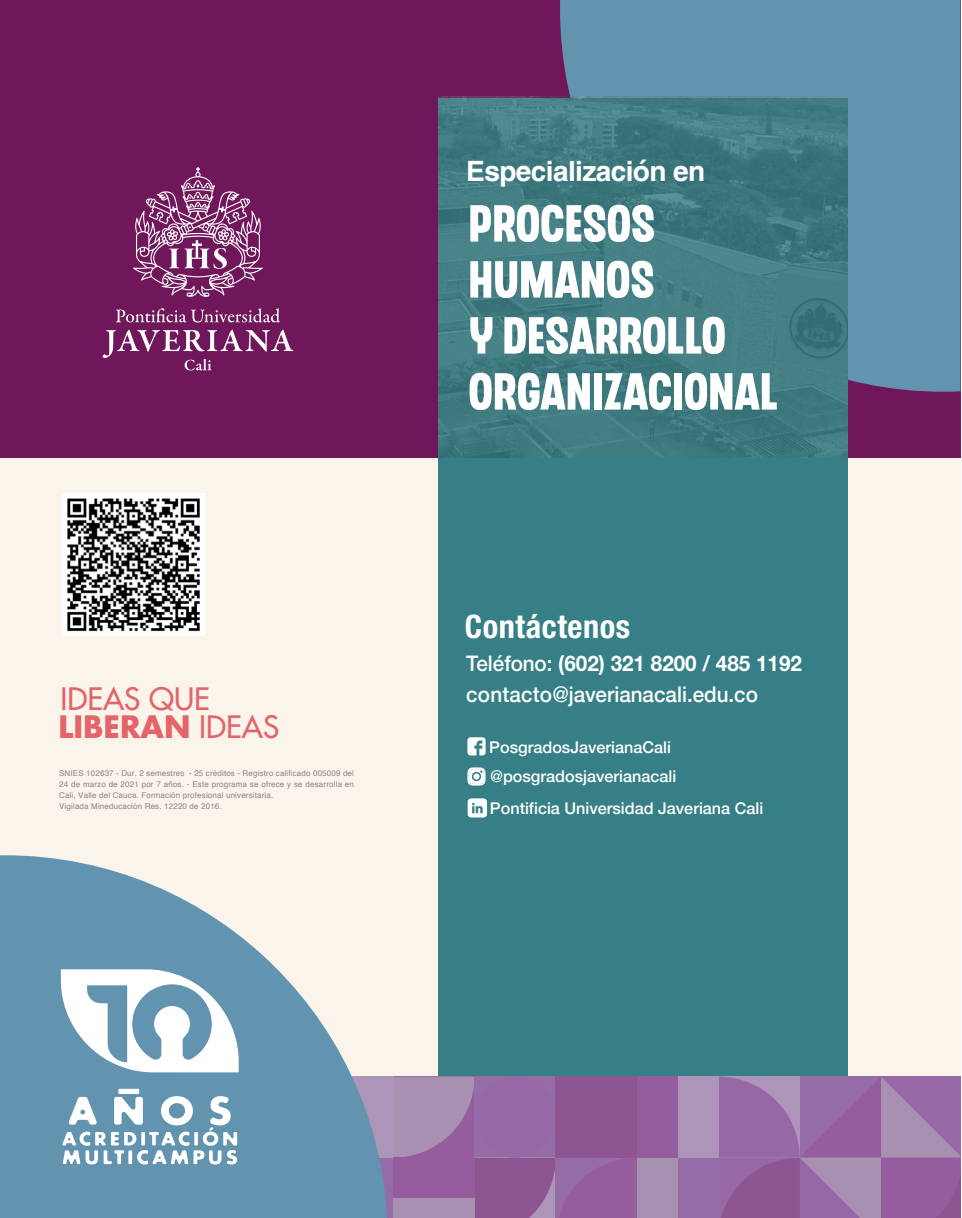
<style>
.page{position:relative;width:962px;height:1218px;background:#fff}
.page>*{position:absolute;margin:0;border:0;box-sizing:border-box;transform-origin:0 0}
.t1{font:52px/56px "CHEDROS";letter-spacing:.005em;color:#fff}
.t2{font:700 condensed 32.4px "Helvetica Neue LT Std";letter-spacing:.02em;color:#fff}
.t3{font:700 30px "Futura Std";color:#e36469}
.t4{font:500 30px "Futura Std";color:#e36469}
.t5{font:700 28px "Helvetica";letter-spacing:-.02em;color:#fff}
.t6{font:500 21.6px/30.4px "Helvetica Neue";color:#fff;scale:.96 1}
.t7{font:500 16.2px "Helvetica Neue";color:#fff}
.t8{font:8px/11px "Helvetica";letter-spacing:.02em;color:#878589}
.s1{font-weight:500}
.s2{font-weight:700}
</style>
<div class="page">
<div style="left:0;top:0;width:961px;height:1218px;background:#fbf4ea"></div>
<div style="left:0;top:0;width:961px;height:458px;background:#70165b"></div>
<div style="left:560px;top:0;width:401px;height:392px;background:#6294af"></div>
<div style="left:438px;top:98px;width:410px;height:1060px;background:#367f86"></div>
<div style="left:678px;top:1158px;width:40px;height:60px;background:#966ca7"></div>
<div style="left:637px;top:1158px;width:41px;height:60px;background:#a790b0"></div>
<svg style="left:718px;top:1077px;width:243px;height:141px"></svg>
<div style="left:678px;top:1077px;width:40px;height:81px;background:#ad94b9"></div>
<div style="left:637px;top:1077px;width:41px;height:81px;background:#955c9e"></div>
<img style="left:438px;top:97px;width:410px;height:361px">
<svg style="left:103px;top:167px;width:190px;height:204px"></svg>
<svg style="left:0;top:855px;width:277px;height:363px;fill:#6294af"></svg>
<svg style="left:61px;top:969px;width:576px;height:249px"></svg>
<div style="left:118px;top:1089px;width:21px;height:5px;background:#fff"></div>
<svg style="left:467px;top:737px;width:19px;height:18px"></svg>
<svg style="left:467px;top:767px;width:19px;height:19px"></svg>
<svg style="left:468px;top:798px;width:19px;height:20px"></svg>
<img style="left:63px;top:494px;width:141px;height:141px">
<h3 class="t4" style="left:60px;top:680px;width:151px">IDEAS QUE</h3>
<h3 class="t3" style="left:59px;top:707px;width:222px">LIBERAN <span class="s1">IDEAS</span></h3>
<p class="t8" style="left:59px;top:768px;width:296px">SNIES 102637 - Dur. 2 semestres - 25 créditos - Registro calificado 005009 del 24 de marzo de 2021 por 7 años. - Este programa se ofrece y se desarrolla en Cali, Valle del Cauca. Formación profesional universitaria.<br>Vigilada Mineducación Res. 12220 de 2016.</p>
<h3 class="t5" style="left:466px;top:154px;width:241px">Especialización en</h3>
<h1 class="t1" style="left:469px;top:194px;width:311px">PROCESOS<br>HUMANOS<br>Y DESARROLLO<br>ORGANIZACIONAL</h1>
<h2 class="t2" style="left:465px;top:607px;width:167px">Contáctenos</h2>
<h3 class="t6" style="left:466px;top:647px;width:351px">Teléfono: <span class="s2">(602) 321 8200 / 485 1192 </span>contacto@javerianacali.edu.co</h3>
<h3 class="t7" style="left:489px;top:734px;width:183px">PosgradosJaverianaCali</h3>
<h3 class="t7" style="left:490px;top:764px;width:188px">@posgradosjaverianacali</h3>
<h3 class="t7" style="left:490px;top:795px;width:275px">Pontificia Universidad Javeriana Cali</h3>
</div>
